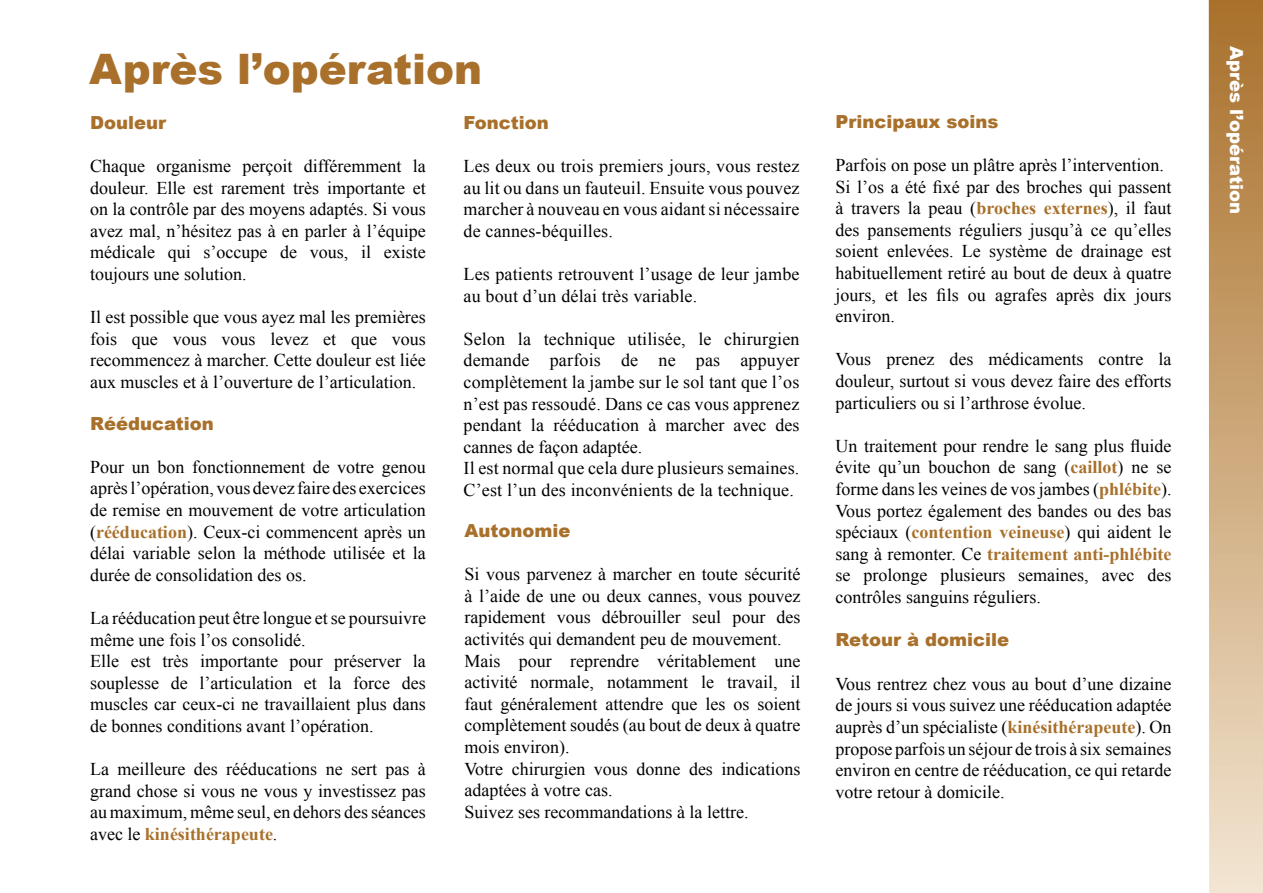
<style>
.page{position:relative;width:1263px;height:893px;background:#fff}
.page>*{position:absolute;margin:0;border:0;box-sizing:border-box;transform-origin:0 0}
.t1{font:900 42px "Arial";color:#a8702a}
.t2{font:18px/21.6px "Times New Roman";color:#000;text-align:justify}
.t3{font:900 18px "Arial";color:#a8702a}
.t4{font:900 18px "Arial";color:#fff}
.s1{font-weight:700;color:#a8702a}
</style>
<div class="page">
<div style="left:1209px;top:0;width:54px;height:893px;background:linear-gradient(to bottom,#a86f2a,#f3e5d0)"></div>
<p class="t1" style="left:89px;top:46px;width:394px">Après l’opération</p>
<p class="t3" style="left:90px;top:112px;width:78px">Douleur</p>
<p class="t2" style="left:90px;top:155px;width:337px">Chaque organisme perçoit différemment la douleur. Elle est rarement très importante et on la contrôle par des moyens adaptés. Si vous avez mal, n’hésitez pas à en parler à l’équipe médicale qui s’occupe de vous, il existe toujours une solution.</p>
<p class="t2" style="left:90px;top:306px;width:337px">Il est possible que vous ayez mal les premières fois que vous vous levez et que vous recommencez à marcher. Cette douleur est liée aux muscles et à l’ouverture de l’articulation.</p>
<p class="t3" style="left:463px;top:112px;width:87px">Fonction</p>
<p class="t2" style="left:463px;top:155px;width:337px">Les deux ou trois premiers jours, vous restez au lit ou dans un fauteuil. Ensuite vous pouvez marcher à nouveau en vous aidant si nécessaire de cannes-béquilles.</p>
<p class="t2" style="left:463px;top:263px;width:337px">Les patients retrouvent l’usage de leur jambe au bout d’un délai très variable.</p>
<p class="t2" style="left:463px;top:328px;width:337px">Selon la technique utilisée, le chirurgien demande parfois de ne pas appuyer complètement la jambe sur le sol tant que l’os n’est pas ressoudé. Dans ce cas vous apprenez pendant la rééducation à marcher avec des cannes de façon adaptée.</p>
<p class="t2" style="left:463px;top:457px;width:337px">Il est normal que cela dure plusieurs semaines.<br>C’est l’un des inconvénients de la technique.</p>
<p class="t3" style="left:465px;top:521px;width:107px">Autonomie</p>
<p class="t2" style="left:465px;top:563px;width:337px">Si vous parvenez à marcher en toute sécurité à l’aide de une ou deux cannes, vous pouvez rapidement vous débrouiller seul pour des activités qui demandent peu de mouvement.</p>
<p class="t2" style="left:465px;top:649px;width:337px">Mais pour reprendre véritablement une activité normale, notamment le travail, il faut généralement attendre que les os soient complètement soudés (au bout de deux à quatre mois environ).</p>
<p class="t2" style="left:465px;top:757px;width:337px">Votre chirurgien vous donne des indications adaptées à votre cas.</p>
<p class="t2" style="left:465px;top:801px;width:285px">Suivez ses recommandations à la lettre.</p>
<p class="t3" style="left:90px;top:413px;width:125px">Rééducation</p>
<p class="t2" style="left:90px;top:456px;width:337px">Pour un bon fonctionnement de votre genou après l’opération, vous devez faire des exercices de remise en mouvement de votre articulation (<span class="s1">rééducation</span>). Ceux-ci commencent après un délai variable selon la méthode utilisée et la durée de consolidation des os.</p>
<p class="t2" style="left:90px;top:607px;width:337px">La rééducation peut être longue et se poursuivre même une fois l’os consolidé.</p>
<p class="t2" style="left:90px;top:650px;width:337px">Elle est très importante pour préserver la souplesse de l’articulation et la force des muscles car ceux-ci ne travaillaient plus dans de bonnes conditions avant l’opération.</p>
<p class="t2" style="left:90px;top:758px;width:337px">La meilleure des rééducations ne sert pas à grand chose si vous ne vous y investissez pas au maximum, même seul, en dehors des séances avec le <span class="s1">kinésithérapeute</span>.</p>
<p class="t3" style="left:836px;top:111px;width:165px">Principaux soins</p>
<p class="t2" style="left:836px;top:154px;width:330px">Parfois on pose un plâtre après l’intervention.</p>
<p class="t2" style="left:836px;top:175px;width:337px">Si l’os a été fixé par des broches qui passent à travers la peau (<span class="s1">broches externes</span>), il faut des pansements réguliers jusqu’à ce qu’elles soient enlevées. Le système de drainage est habituellement retiré au bout de deux à quatre jours, et les fils ou agrafes après dix jours environ.</p>
<p class="t2" style="left:836px;top:348px;width:337px">Vous prenez des médicaments contre la douleur, surtout si vous devez faire des efforts particuliers ou si l’arthrose évolue.</p>
<p class="t2" style="left:835px;top:435px;width:337px">Un traitement pour rendre le sang plus fluide évite qu’un bouchon de sang (<span class="s1">caillot</span>) ne se forme dans les veines de vos jambes (<span class="s1">phlébite</span>).<br>Vous portez également des bandes ou des bas spéciaux (<span class="s1">contention veineuse</span>) qui aident le sang à remonter. Ce <span class="s1">traitement anti-phlébite </span>se prolonge plusieurs semaines, avec des contrôles sanguins réguliers.</p>
<p class="t3" style="left:835px;top:630px;width:175px">Retour à domicile</p>
<p class="t2" style="left:835px;top:673px;width:337px">Vous rentrez chez vous au bout d’une dizaine de jours si vous suivez une rééducation adaptée auprès d’un spécialiste (<span class="s1">kinésithérapeute</span>). On propose parfois un séjour de trois à six semaines environ en centre de rééducation, ce qui retarde votre retour à domicile.</p>
<p class="t4" style="left:1246px;top:46px;width:170px;rotate:90deg">Après l’opération</p>
</div>
